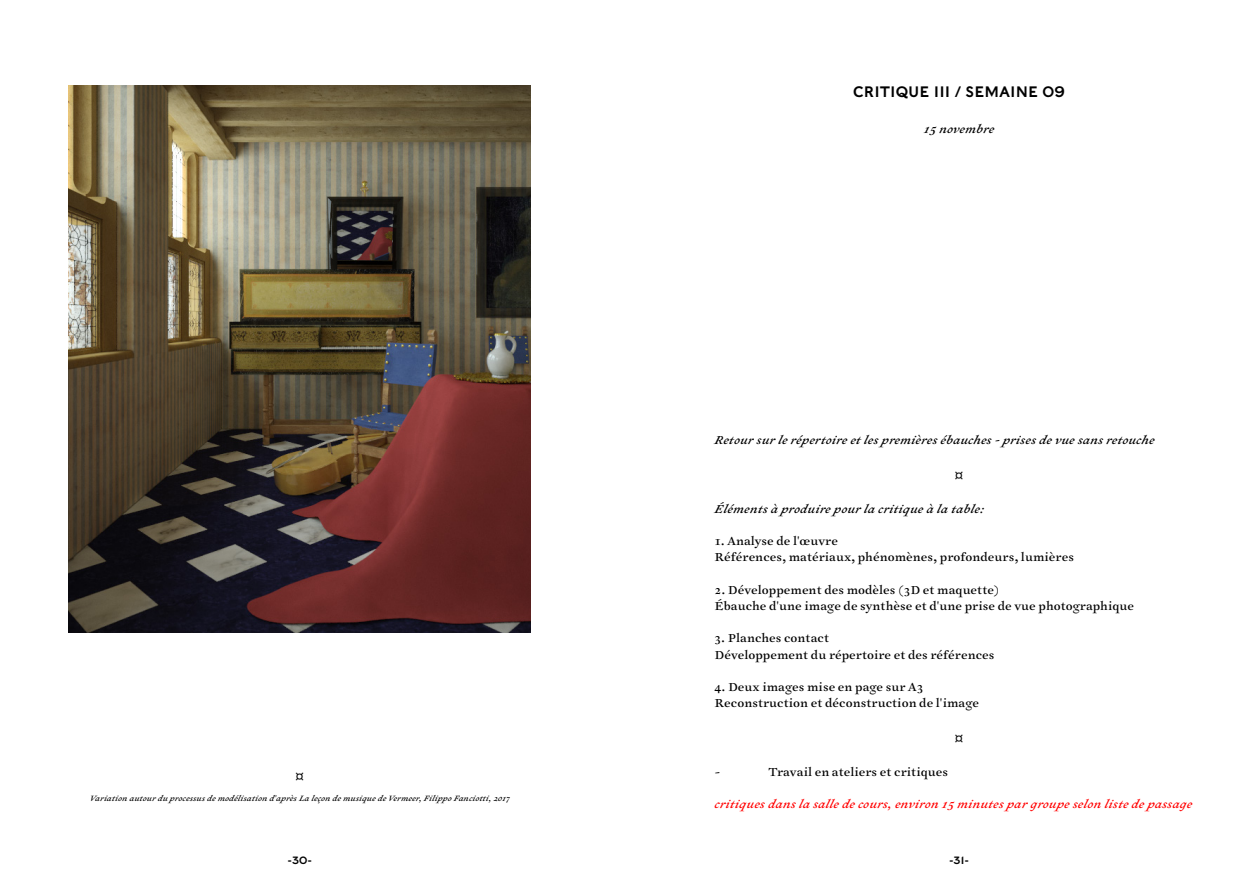
<style>
.page{position:relative;width:1259px;height:893px;background:#fff}
.page>*{position:absolute;margin:0;border:0;box-sizing:border-box;transform-origin:0 0}
.t1{font:16.5px "Sirenne Text MVB Reg OSF";color:#000}
.t2{font:15px "Caslons Egyptian";color:#000}
.t3{font:13.5px/16.2px "Sirenne Text MVB Reg OSF";color:#000}
.t4{font:13.5px "Sirenne Text MVB It OSF";color:#000}
.t5{font:13.5px "Sirenne Text MVB It OSF";color:#f00}
.t6{font:10.5px "Caslons Egyptian";color:#000}
.t7{font:9px "Sirenne Text MVB It OSF";color:#000}
</style>
<div class="page">
<img style="left:69px;top:85px;width:462px;height:548px">
<p class="t1" style="left:295px;top:766px;width:11px">¤</p>
<p class="t7" style="left:90px;top:793px;width:421px">Variation autour du processus de modélisation d'après La leçon de musique de Vermeer, Filippo Fanciotti, 2017</p>
<p class="t2" style="left:853px;top:83px;width:213px">CRITIQUE III / SEMAINE 09</p>
<p class="t4" style="left:924px;top:121px;width:72px">15 novembre</p>
<p class="t4" style="left:714px;top:433px;width:442px">Retour sur le répertoire et les premières ébauches - prises de vue sans retouche</p>
<p class="t1" style="left:954px;top:466px;width:11px">¤</p>
<p class="t4" style="left:714px;top:501px;width:271px">Éléments à produire pour la critique à la table:</p>
<p class="t3" style="left:714px;top:533px;width:361px">1. Analyse de l'œuvre<br>Références, matériaux, phénomènes, profondeurs, lumières</p>
<p class="t3" style="left:714px;top:582px;width:421px">2. Développement des modèles (3D et maquette)<br>Ébauche d'une image de synthèse et d'une prise de vue photographique</p>
<p class="t3" style="left:714px;top:630px;width:281px">3. Planches contact<br>Développement du répertoire et des références</p>
<p class="t3" style="left:714px;top:679px;width:266px">4. Deux images mise en page sur A3<br>Reconstruction et déconstruction de l'image</p>
<p class="t1" style="left:954px;top:729px;width:11px">¤</p>
<p class="t3" style="left:714px;top:764px;width:8px">-</p>
<p class="t3" style="left:768px;top:764px;width:181px">Travail en ateliers et critiques</p>
<p class="t5" style="left:714px;top:796px;width:479px">critiques dans la salle de cours, environ 15 minutes par groupe selon liste de passage</p>
<p class="t6" style="left:288px;top:855px;width:26px">-30-</p>
<p class="t6" style="left:949px;top:855px;width:21px">-31-</p>
</div>
